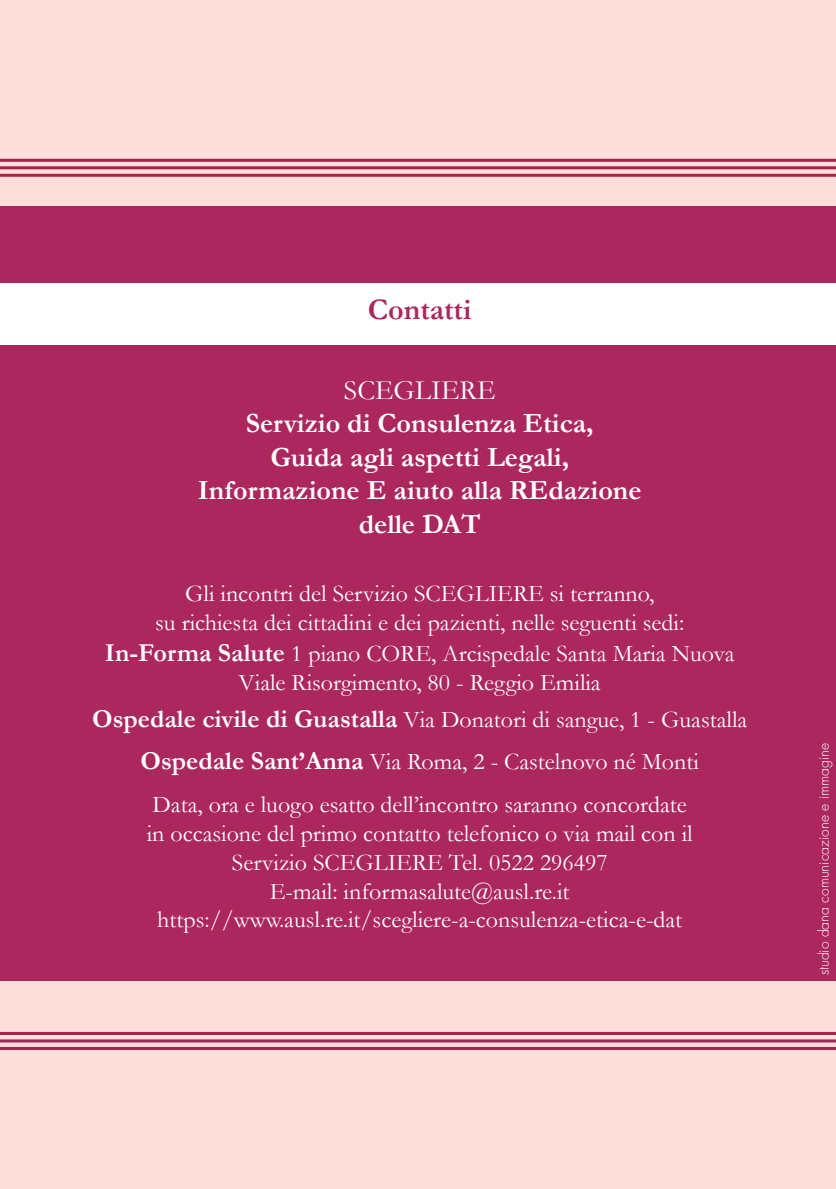
<style>
.page{position:relative;width:836px;height:1189px;background:#fcdedb}
.page>*{position:absolute;margin:0;border:0;box-sizing:border-box;transform-origin:0 0}
.t1{font:700 30px "Garamond";color:#ab275e}
.t2{font:700 28px "Garamond";color:#fff}
.t3{font:28px "Garamond";color:#fff}
.t4{font:24px "Garamond";color:#fff}
.t5{font:300 14px "Futura Std";color:#fff}
.s1{font-weight:700;font-size:26px}
</style>
<div class="page">
<hr style="left:0;top:1032px;width:836px;height:3px;background:#ab275e">
<hr style="left:0;top:1039px;width:836px;height:3px;background:#ab275e">
<hr style="left:0;top:1047px;width:836px;height:3px;background:#ab275e">
<hr style="left:0;top:159px;width:836px;height:3px;background:#ab275e">
<hr style="left:0;top:166px;width:836px;height:3px;background:#ab275e">
<hr style="left:0;top:174px;width:836px;height:3px;background:#ab275e">
<div style="left:0;top:206px;width:836px;height:775px;background:#ab275e"></div>
<div style="left:0;top:284px;width:836px;height:61px;background:#fff"></div>
<p class="t1" style="left:368px;top:291px;width:105px">Contatti</p>
<p class="t3" style="left:344px;top:373px;width:153px">SCEGLIERE</p>
<p class="t2" style="left:246px;top:407px;width:349px">Servizio di Consulenza Etica,</p>
<p class="t2" style="left:270px;top:440px;width:300px">Guida agli aspetti Legali,</p>
<p class="t2" style="left:198px;top:474px;width:445px">Informazione E aiuto alla REdazione</p>
<p class="t2" style="left:359px;top:507px;width:123px">delle DAT</p>
<p class="t4" style="left:185px;top:579px;width:471px">Gli incontri del Servizio SCEGLIERE si terranno,</p>
<p class="t4" style="left:155px;top:608px;width:530px">su richiesta dei cittadini e dei pazienti, nelle seguenti sedi:</p>
<p class="t4" style="left:105px;top:639px;width:631px"><span class="s1">In-Forma Salute</span> 1 piano CORE, Arcispedale Santa Maria Nuova</p>
<p class="t4" style="left:239px;top:668px;width:363px">Viale Risorgimento, 80 - Reggio Emilia</p>
<p class="t4" style="left:92px;top:705px;width:656px"><span class="s1">Ospedale civile di Guastalla</span> Via Donatori di sangue, 1 - Guastalla</p>
<p class="t4" style="left:140px;top:747px;width:560px"><span class="s1">Ospedale Sant’Anna</span> Via Roma, 2 - Castelnovo né Monti</p>
<p class="t4" style="left:152px;top:790px;width:536px">Data, ora e luogo esatto dell’incontro saranno concordate</p>
<p class="t4" style="left:147px;top:819px;width:547px">in occasione del primo contatto telefonico o via mail con il</p>
<p class="t4" style="left:232px;top:848px;width:377px">Servizio SCEGLIERE Tel. 0522 296497</p>
<p class="t4" style="left:270px;top:877px;width:301px">E-mail: informasalute@ausl.re.it</p>
<p class="t4" style="left:157px;top:905px;width:526px">https://www.ausl.re.it/scegliere-a-consulenza-etica-e-dat</p>
<p class="t5" style="left:815px;top:975px;width:234px;rotate:-90deg">studio dana comunicazione e immagine</p>
</div>
